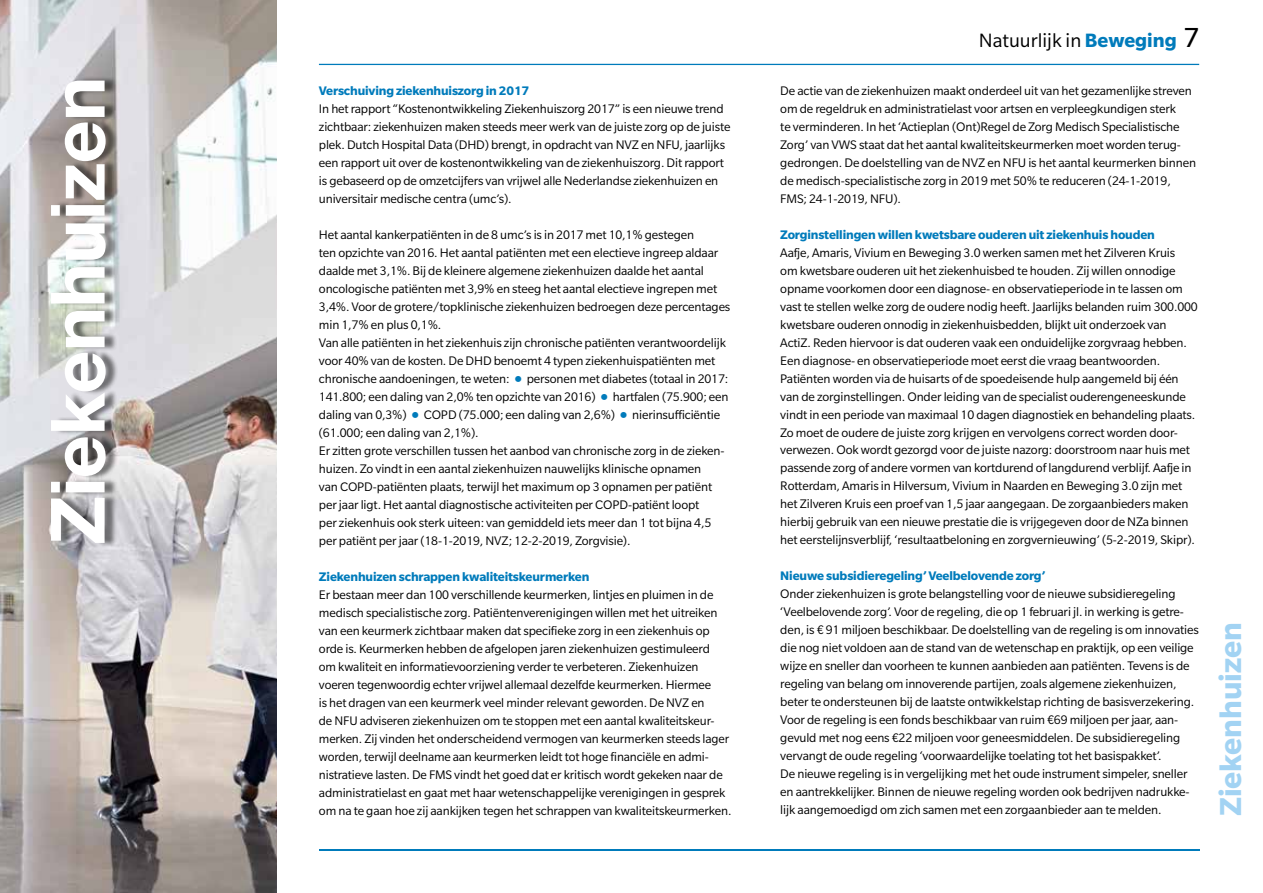
<style>
.page{position:relative;width:1263px;height:893px;background:#fff}
.page>*{position:absolute;margin:0;border:0;box-sizing:border-box;transform-origin:0 0}
.t1{font:700 75px "Helvetica Neue LT Std";letter-spacing:-.01em;color:#fff}
.t2{font:700 33px "Slate Pro";color:#a2d3f3}
.t3{font:21px "Slate Pro";color:#000}
.t4{font:13.5px/18px "Slate Pro";letter-spacing:-.01em;color:#000}
.t5{font:700 13.5px "Slate Pro";letter-spacing:-.01em;color:#007bbb}
.s1{font-size:25.5px;color:#007bbb}
.s2{font-weight:700;color:#007bbb}
.s3{font-size:30px}
</style>
<div class="page">
<img style="left:0;top:0;width:276px;height:893px">
<hr style="left:319px;top:849px;width:880px;height:1px;background:#007bbb">
<hr style="left:319px;top:64px;width:880px;height:1px;background:#007bbb">
<div style="left:55px;top:76px;width:64px;height:471px;background:#000;opacity:.5"></div>
<h1 class="t1" style="left:31px;top:545px;width:470px;rotate:-90deg">Ziekenhuizen</h1>
<p class="t5" style="left:319px;top:83px;width:212px">Verschuiving ziekenhuiszorg in 2017</p>
<p class="t4" style="left:319px;top:99px;width:413px">In het rapport “Kostenontwikkeling Ziekenhuiszorg 2017” is een nieuwe trend zichtbaar: ziekenhuizen maken steeds meer werk van de juiste zorg op de juiste plek. Dutch Hospital Data (DHD) brengt, in opdracht van NVZ en NFU, jaarlijks een rapport uit over de kostenontwikkeling van de ziekenhuiszorg. Dit rapport is gebaseerd op de omzetcijfers van vrijwel alle Nederlandse ziekenhuizen en universitair medische centra (umc’s).</p>
<p class="t4" style="left:319px;top:225px;width:413px">Het aantal kankerpatiënten in de 8 umc’s is in 2017 met 10,1% gestegen<br>ten opzichte van 2016. Het aantal patiënten met een electieve ingreep aldaar daalde met 3,1%. Bij de kleinere algemene ziekenhuizen daalde het aantal oncologische patiënten met 3,9% en steeg het aantal electieve ingrepen met 3,4%. Voor de grotere/topklinische ziekenhuizen bedroegen deze percentages min 1,7% en plus 0,1%.<br>Van alle patiënten in het ziekenhuis zijn chronische patiënten verantwoordelijk voor 40% van de kosten. De DHD benoemt 4 typen ziekenhuispatiënten met chronische aandoeningen, te weten: <span class="s1">•</span> personen met diabetes (totaal in 2017:<br>141.800; een daling van 2,0% ten opzichte van 2016) <span class="s1">•</span> hartfalen (75.900; een daling van 0,3%) <span class="s1">•</span> COPD (75.000; een daling van 2,6%) <span class="s1">•</span> nierinsufficiëntie (61.000; een daling van 2,1%).<br>Er zitten grote verschillen tussen het aanbod van chronische zorg in de zieken&shy;huizen. Zo vindt in een aantal ziekenhuizen nauwelijks klinische opnamen<br>van COPD-patiënten plaats, terwijl het maximum op 3 opnamen per patiënt per jaar ligt. Het aantal diagnostische activiteiten per COPD-patiënt loopt<br>per ziekenhuis ook sterk uiteen: van gemiddeld iets meer dan 1 tot bijna 4,5 per patiënt per jaar (18-1-2019, NVZ; 12-2-2019, Zorgvisie).</p>
<p class="t5" style="left:319px;top:569px;width:272px">Ziekenhuizen schrappen kwaliteitskeurmerken</p>
<p class="t4" style="left:319px;top:585px;width:414px">Er bestaan meer dan 100 verschillende keurmerken, lintjes en pluimen in de medisch specialistische zorg. Patiëntenverenigingen willen met het uitreiken van een keurmerk zichtbaar maken dat specifieke zorg in een ziekenhuis op orde is. Keurmerken hebben de afgelopen jaren ziekenhuizen gestimuleerd<br>om kwaliteit en informatievoorziening verder te verbeteren. Ziekenhuizen voeren tegenwoordig echter vrijwel allemaal dezelfde keurmerken. Hiermee<br>is het dragen van een keurmerk veel minder relevant geworden. De NVZ en<br>de NFU adviseren ziekenhuizen om te stoppen met een aantal kwaliteitskeur&shy;merken. Zij vinden het onderscheidend vermogen van keurmerken steeds lager worden, terwijl deelname aan keurmerken leidt tot hoge financiële en admi&shy;nistratieve lasten. De FMS vindt het goed dat er kritisch wordt gekeken naar de administratielast en gaat met haar wetenschappelijke verenigingen in gesprek om na te gaan hoe zij aankijken tegen het schrappen van kwaliteitskeurmerken.</p>
<h3 class="t3" style="left:979px;top:30px;width:222px">Natuurlijk in <span class="s2">Beweging</span> <span class="s3">7</span></h3>
<p class="t4" style="left:780px;top:81px;width:417px">De actie van de ziekenhuizen maakt onderdeel uit van het gezamenlijke streven om de regeldruk en administratielast voor artsen en verpleegkundigen sterk<br>te verminderen. In het ‘Actieplan (Ont)Regel de Zorg Medisch Specialistische Zorg’ van VWS staat dat het aantal kwaliteitskeurmerken moet worden terug&shy;gedrongen. De doelstelling van de NVZ en NFU is het aantal keurmerken binnen de medisch-specialistische zorg in 2019 met 50% te reduceren (24-1-2019, FMS; 24-1-2019, NFU).</p>
<p class="t5" style="left:780px;top:227px;width:376px">Zorginstellingen willen kwetsbare ouderen uit ziekenhuis houden</p>
<p class="t4" style="left:780px;top:243px;width:419px">Aafje, Amaris, Vivium en Beweging 3.0 werken samen met het Zilveren Kruis<br>om kwetsbare ouderen uit het ziekenhuisbed te houden. Zij willen onnodige opname voorkomen door een diagnose- en observatieperiode in te lassen om vast te stellen welke zorg de oudere nodig heeft. Jaarlijks belanden ruim 300.000 kwetsbare ouderen onnodig in ziekenhuisbedden, blijkt uit onderzoek van ActiZ. Reden hiervoor is dat ouderen vaak een onduidelijke zorgvraag hebben.<br>Een diagnose- en observatieperiode moet eerst die vraag beantwoorden.<br>Patiënten worden via de huisarts of de spoedeisende hulp aangemeld bij één van de zorginstellingen. Onder leiding van de specialist ouderengeneeskunde vindt in een periode van maximaal 10 dagen diagnostiek en behandeling plaats.<br>Zo moet de oudere de juiste zorg krijgen en vervolgens correct worden door&shy;verwezen. Ook wordt gezorgd voor de juiste nazorg: doorstroom naar huis met passende zorg of andere vormen van kortdurend of langdurend verblijf. Aafje in Rotterdam, Amaris in Hilversum, Vivium in Naarden en Beweging 3.0 zijn met het Zilveren Kruis een proef van 1,5 jaar aangegaan. De zorgaanbieders maken hierbij gebruik van een nieuwe prestatie die is vrijgegeven door de NZa binnen het eerstelijnsverblijf, ‘resultaatbeloning en zorgvernieuwing’ (5-2-2019, Skipr).</p>
<p class="t5" style="left:780px;top:569px;width:266px">Nieuwe subsidieregeling’ Veelbelovende zorg’</p>
<p class="t4" style="left:780px;top:585px;width:420px">Onder ziekenhuizen is grote belangstelling voor de nieuwe subsidieregeling ‘Veelbelovende zorg’. Voor de regeling, die op 1 februari jl. in werking is getre&shy;den, is € 91 miljoen beschikbaar. De doelstelling van de regeling is om innovaties die nog niet voldoen aan de stand van de wetenschap en praktijk, op een veilige wijze en sneller dan voorheen te kunnen aanbieden aan patiënten. Tevens is de regeling van belang om innoverende partijen, zoals algemene ziekenhuizen, beter te ondersteunen bij de laatste ontwikkelstap richting de basisverzekering.<br>Voor de regeling is een fonds beschikbaar van ruim €69 miljoen per jaar, aan&shy;gevuld met nog eens €22 miljoen voor geneesmiddelen. De subsidieregeling vervangt de oude regeling ‘voorwaardelijke toelating tot het basispakket’.<br>De nieuwe regeling is in vergelijking met het oude instrument simpeler, sneller en aantrekkelijker. Binnen de nieuwe regeling worden ook bedrijven nadrukke&shy;lijk aangemoedigd om zich samen met een zorgaanbieder aan te melden.</p>
<h2 class="t2" style="left:1212px;top:816px;width:196px;rotate:-90deg">Ziekenhuizen</h2>
</div>
